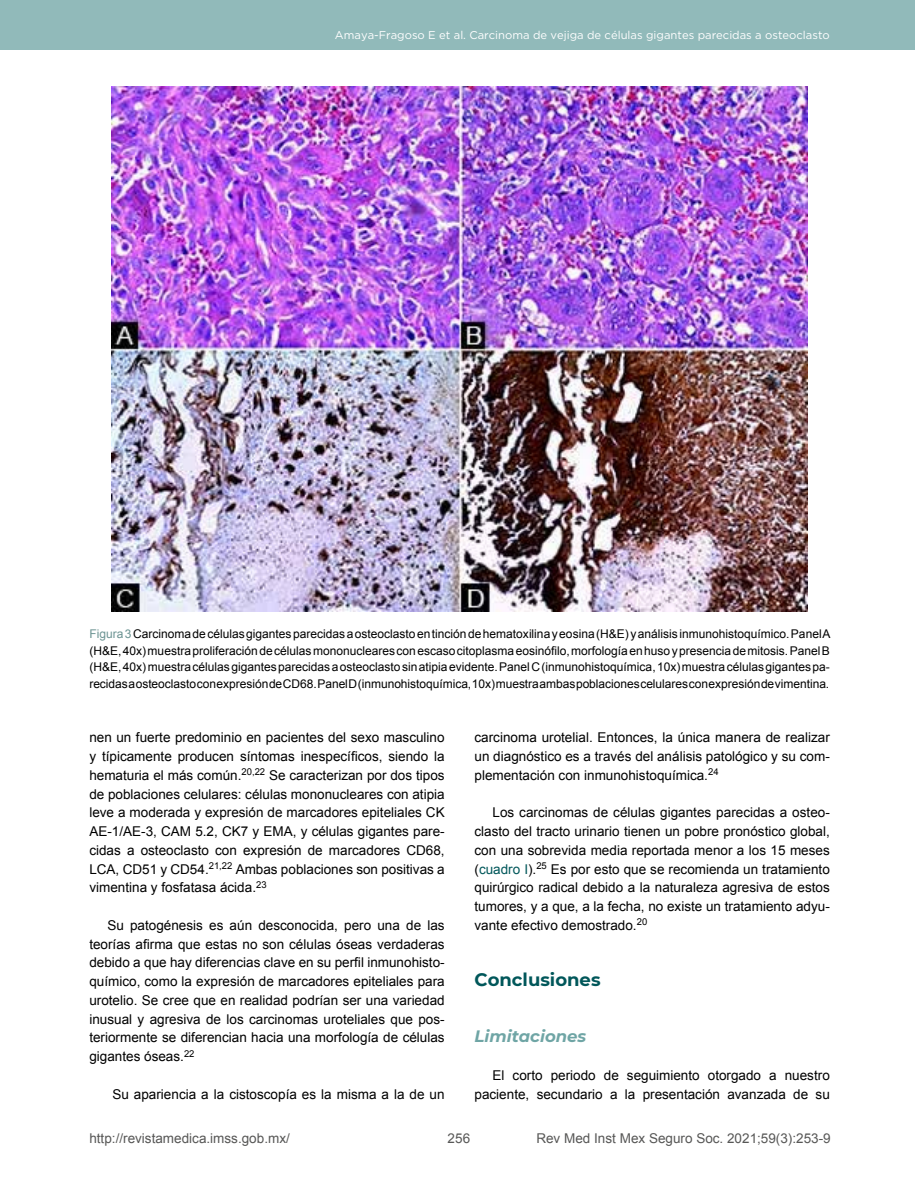
<style>
.page{position:relative;width:915px;height:1191px;background:#fff}
.page>*{position:absolute;margin:0;border:0;box-sizing:border-box;transform-origin:0 0}
.t1{font:700 18px "Montserrat";color:#01575a}
.t2{font:italic 700 16.5px "Montserrat";color:#6fa5a5}
.t3{font:13.5px/18.8px "Arial";color:#000;text-align:justify}
.t4{font:13.5px "Arial";color:#575756}
.t5{font:12px/16.5px "Arial";letter-spacing:-.005em;color:#000;text-align:justify}
.t6{font:11.25px "Gotham";color:#fff}
.s1{color:#6b9392}
.s2{color:#01575a}
</style>
<div class="page">
<div style="left:0;top:0;width:914px;height:50px;background:#91baba"></div>
<img style="left:111px;top:87px;width:696px;height:525px">
<p class="t6" style="left:335px;top:28px;width:496px">Amaya-Fragoso E et al. Carcinoma de vejiga de células gigantes parecidas a osteoclasto</p>
<p class="t5" style="left:89px;top:626px;width:742px"><span class="s1">Figura 3</span> Carcinoma de células gigantes parecidas a osteoclasto en tinción de hematoxilina y eosina (H&amp;E) y análisis inmunohistoquímico. Panel A (H&amp;E, 40x) muestra proliferación de células mononucleares con escaso citoplasma eosinófilo, morfología en huso y presencia de mitosis. Panel B (H&amp;E, 40x) muestra células gigantes parecidas a osteoclasto sin atipia evidente. Panel C (inmunohistoquímica, 10x) muestra células gigantes pa&shy;recidas a osteoclasto con expresión de CD68. Panel D (inmunohistoquímica, 10x) muestra ambas poblaciones celulares con expresión de vimentina.</p>
<p class="t3" style="left:89px;top:728px;width:357px">nen un fuerte predominio en pacientes del sexo masculino y típicamente producen síntomas inespecíficos, siendo la hematuria el más común.<sup>20,22</sup> Se caracterizan por dos tipos de poblaciones celulares: células mononucleares con atipia leve a moderada y expresión de marcadores epiteliales CK AE-1/AE-3, CAM 5.2, CK7 y EMA, y células gigantes pare&shy;cidas a osteoclasto con expresión de marcadores CD68, LCA, CD51 y CD54.<sup>21,22</sup> Ambas poblaciones son positivas a vimentina y fosfatasa ácida.<sup>23</sup></p>
<p class="t3" style="left:89px;top:916px;width:357px;text-indent:18px">Su patogénesis es aún desconocida, pero una de las teorías afirma que estas no son células óseas verdaderas debido a que hay diferencias clave en su perfil inmunohisto&shy;químico, como la expresión de marcadores epiteliales para urotelio. Se cree que en realidad podrían ser una variedad inusual y agresiva de los carcinomas uroteliales que pos&shy;teriormente se diferencian hacia una morfología de células gigantes óseas.<sup>22</sup></p>
<p class="t3" style="left:112px;top:1084px;width:333px">Su apariencia a la cistoscopía es la misma a la de un</p>
<p class="t3" style="left:474px;top:728px;width:357px">carcinoma urotelial. Entonces, la única manera de realizar un diagnóstico es a través del análisis patológico y su com&shy;plementación con inmunohistoquímica.<sup>24</sup></p>
<p class="t3" style="left:474px;top:803px;width:357px;text-indent:18px">Los carcinomas de células gigantes parecidas a osteo&shy;clasto del tracto urinario tienen un pobre pronóstico global, con una sobrevida media reportada menor a los 15 meses (<span class="s2">cuadro I</span>).<sup>25</sup> Es por esto que se recomienda un tratamiento quirúrgico radical debido a la naturaleza agresiva de estos tumores, y a que, a la fecha, no existe un tratamiento adyu&shy;vante efectivo demostrado.<sup>20</sup></p>
<h1 class="t1" style="left:474px;top:966px;width:127px">Conclusiones</h1>
<p class="t2" style="left:474px;top:1024px;width:113px">Limitaciones</p>
<p class="t3" style="left:474px;top:1066px;width:357px;text-align:right">El corto periodo de seguimiento otorgado a nuestro paciente, secundario a la presentación avanzada de su</p>
<p class="t4" style="left:89px;top:1129px;width:202px">http://revistamedica.imss.gob.mx/</p>
<p class="t4" style="left:536px;top:1129px;width:296px">Rev Med Inst Mex Seguro Soc. 2021;59(3):253-9</p>
<p class="t4" style="left:447px;top:1129px;width:24px">256</p>
</div>
